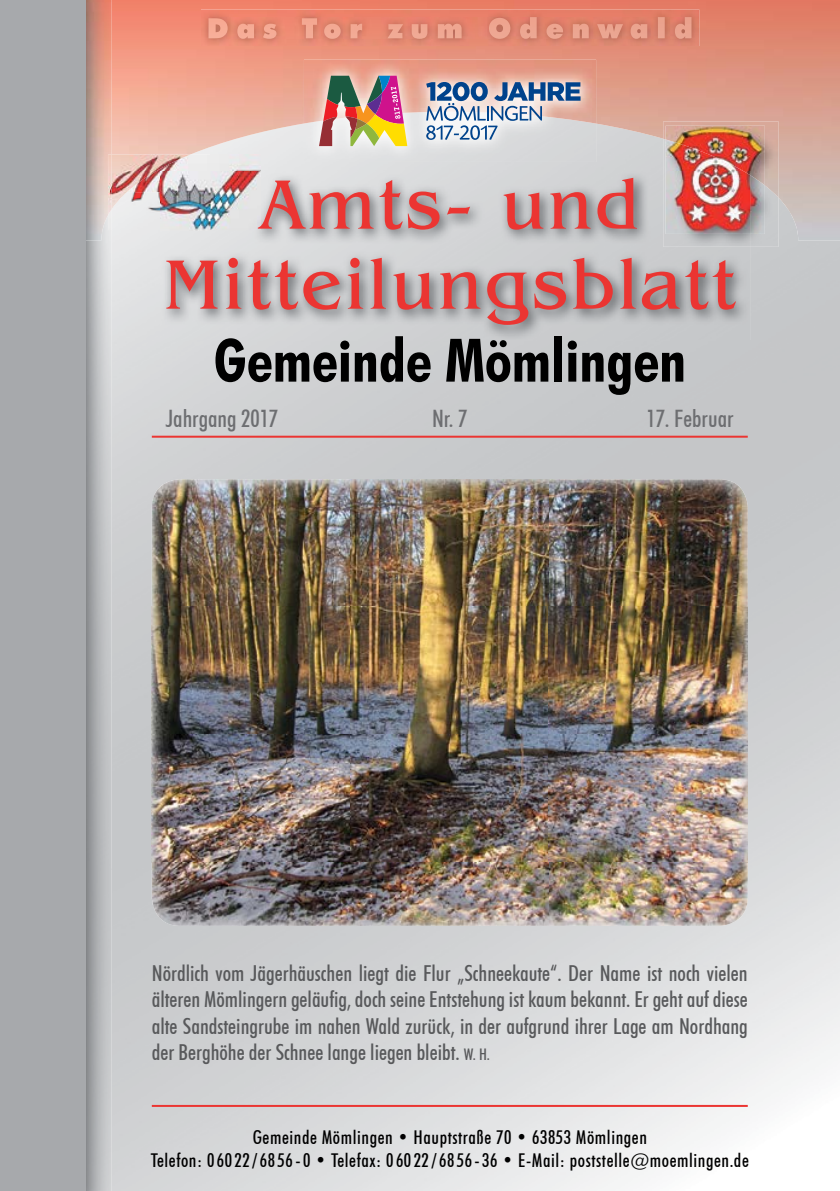
<style>
.page{position:relative;width:840px;height:1191px;background:#fff}
.page>*{position:absolute;margin:0;border:0;box-sizing:border-box;transform-origin:0 0}
.t1{font:72px/80px "Benguiat IT Cby BT";letter-spacing:.05em;color:#eb3532;text-align:center}
.t2{font:700 condensed 60px "Futura BT";color:#000}
.t3{font:500 condensed 24px "Futura BT";color:#6d6e71}
.t4{font:500 condensed 22px/26.4px "Futura BT";color:#58595b;text-align:justify}
.t5{font:500 condensed 19px/22.8px "Futura BT";letter-spacing:.03em;color:#000;text-align:center}
.s1{font-size:16px}
</style>
<div class="page">
<img style="left:112px;top:868px;width:675px;height:323px">
<img style="left:112px;top:240px;width:68px;height:630px">
<img style="left:721px;top:240px;width:68px;height:630px">
<img style="left:85px;top:0;width:754px;height:240px">
<img style="left:85px;top:215px;width:27px;height:976px">
<div style="left:0;top:0;width:85px;height:1191px;background:#a7a9ac"></div>
<img style="left:161px;top:171px;width:588px;height:169px">
<img style="left:260px;top:178px;width:376px;height:52px">
<img style="left:201px;top:9px;width:498px;height:37px">
<img style="left:208px;top:17px;width:483px;height:22px">
<hr style="left:152px;top:436px;width:595px;height:2px;background:#eb3532">
<img style="left:190px;top:154px;width:20px;height:17px">
<img style="left:210px;top:154px;width:50px;height:17px">
<img style="left:112px;top:209px;width:49px;height:21px">
<img style="left:112px;top:154px;width:78px;height:55px">
<img style="left:108px;top:215px;width:4px;height:15px">
<img style="left:108px;top:154px;width:4px;height:61px">
<img style="left:161px;top:171px;width:99px;height:59px">
<img style="left:258px;top:178px;width:2px;height:52px">
<img style="left:749px;top:198px;width:29px;height:49px">
<img style="left:663px;top:121px;width:115px;height:77px">
<img style="left:663px;top:171px;width:86px;height:76px">
<img style="left:749px;top:185px;width:15px;height:49px">
<img style="left:665px;top:126px;width:99px;height:59px">
<img style="left:665px;top:171px;width:84px;height:63px">
<svg style="left:742px;top:171px;width:7px;height:4px"></svg>
<hr style="left:152px;top:1105px;width:595px;height:2px;background:#eb3532">
<img style="left:304px;top:124px;width:291px;height:38px">
<img style="left:304px;top:60px;width:291px;height:64px">
<svg style="left:426px;top:82px;width:154px;height:58px"></svg>
<img style="left:319px;top:76px;width:88px;height:70px">
<img style="left:152px;top:479px;width:595px;height:383px">
<img style="left:152px;top:862px;width:10px;height:58px">
<img style="left:548px;top:862px;width:199px;height:64px">
<h1 class="t1" style="left:164px;top:164px;width:572px">Amts- und<br>Mitteilungsblatt</h1>
<h2 class="t2" style="left:213px;top:324px;width:473px">Gemeinde Mömlingen</h2>
<p class="t3" style="left:166px;top:403px;width:114px">Jahrgang 2017</p>
<p class="t3" style="left:432px;top:403px;width:37px">Nr. 7</p>
<p class="t3" style="left:646px;top:403px;width:88px">17. Februar</p>
<p class="t4" style="left:152px;top:959px;width:597px">Nördlich vom Jägerhäuschen liegt die Flur „Schneekaute“. Der Name ist noch vielen älteren Mömlingern geläufig, doch seine Entstehung ist kaum bekannt. Er geht auf diese alte Sandsteingrube im nahen Wald zurück, in der aufgrund ihrer Lage am Nordhang der Berghöhe der Schnee lange liegen bleibt. <span class="s1">W. H.</span></p>
<p class="t5" style="left:151px;top:1126px;width:599px">Gemeinde Mömlingen • Hauptstraße 70 • 63853 Mömlingen<br>Telefon: 06022/6856-0 • Telefax: 06022/6856-36 • E-Mail: poststelle@moemlingen.de</p>
</div>
